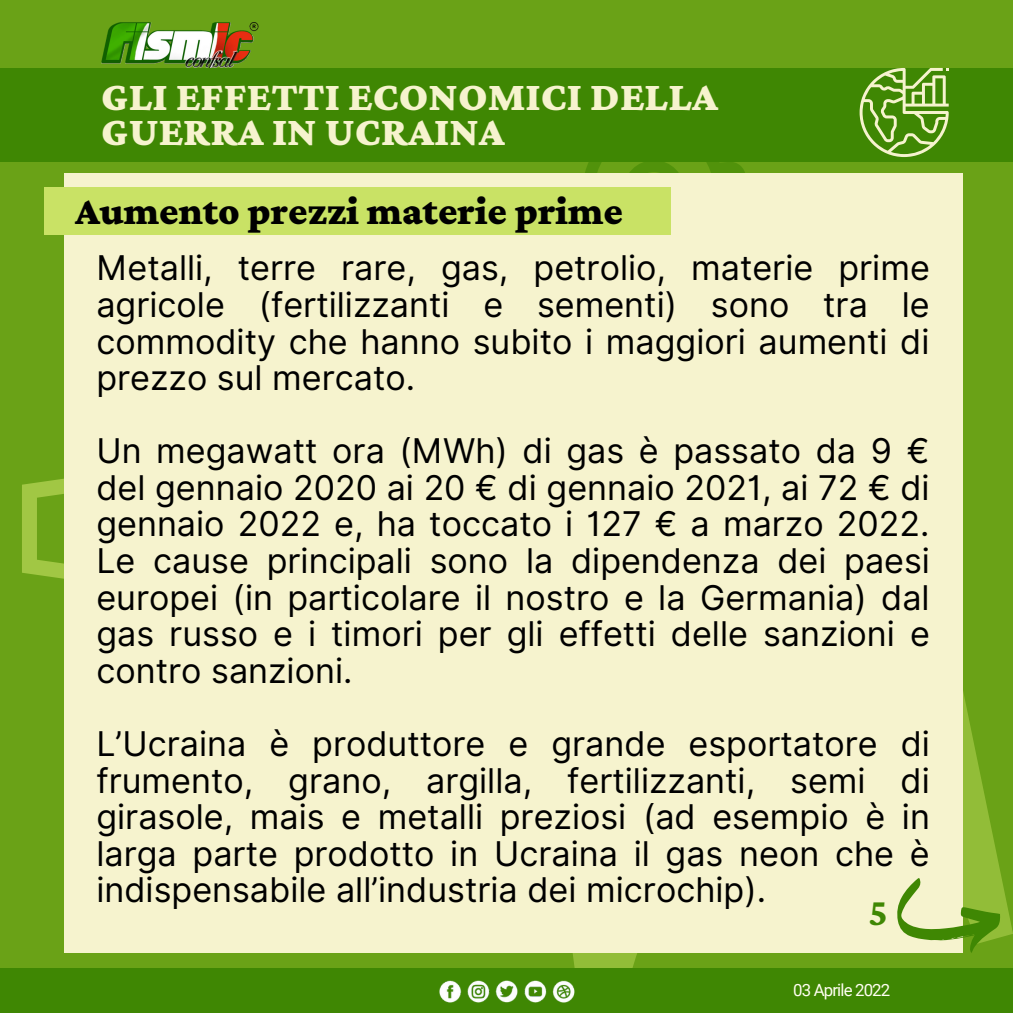
<style>
.page{position:relative;width:1013px;height:1013px;background:#fff}
.page>*{position:absolute;margin:0;border:0;box-sizing:border-box;transform-origin:0 0}
.t1{font:900 41.88px/34.8px "Crimson Pro";color:#f6f3ce}
.t2{font:900 40.25px "Crimson Pro";color:#000}
.t3{font:700 39.38px "Crimson Pro";color:#3f8703}
.t4{font:34.12px/36.5px "Inter";color:#000;text-align:justify}
.t5{font:16.88px "Roboto";letter-spacing:-.05em;color:#fffef1}
</style>
<div class="page">
<div style="left:0;top:0;width:1012px;height:1012px;background:#6aa217"></div>
<svg style="left:572px;top:680px;width:440px;height:288px"></svg>
<div style="left:0;top:968px;width:1012px;height:44px;background:#3f8703"></div>
<svg style="left:534px;top:162px;width:213px;height:12px"></svg>
<svg style="left:22px;top:478px;width:42px;height:101px;fill:#99c13e"></svg>
<div style="left:64px;top:174px;width:898px;height:779px;background:#f6f3ce"></div>
<img style="left:101px;top:22px;width:158px;height:46px">
<img style="left:439px;top:980px;width:135px;height:22px">
<div style="left:0;top:68px;width:1012px;height:94px;background:#3f8703"></div>
<svg style="left:859px;top:68px;width:89px;height:89px"></svg>
<svg style="left:897px;top:878px;width:103px;height:75px"></svg>
<div style="left:44px;top:187px;width:626px;height:47px;background:#c9e265"></div>
<p class="t1" style="left:101px;top:79px;width:618px">GLI EFFETTI ECONOMICI DELLA<br>GUERRA IN UCRAINA</p>
<p class="t2" style="left:75px;top:188px;width:549px">Aumento prezzi materie prime</p>
<p class="t4" style="left:96px;top:250px;width:835px">Metalli, terre rare, gas, petrolio, materie prime agricole (fertilizzanti e sementi) sono tra le commodity che hanno subito i maggiori aumenti di prezzo sul mercato.</p>
<p class="t4" style="left:96px;top:432px;width:835px">Un megawatt ora (MWh) di gas è passato da 9 € del gennaio 2020 ai 20 € di gennaio 2021, ai 72 € di gennaio 2022 e, ha toccato i 127 € a marzo 2022.<br>Le cause principali sono la dipendenza dei paesi europei (in particolare il nostro e la Germania) dal gas russo e i timori per gli effetti delle sanzioni e contro sanzioni.</p>
<p class="t4" style="left:96px;top:725px;width:835px">L’Ucraina è produttore e grande esportatore di frumento, grano, argilla, fertilizzanti, semi di girasole, mais e metalli preziosi (ad esempio è in larga parte prodotto in Ucraina il gas neon che è indispensabile all’industria dei microchip).</p>
<p class="t3" style="left:868px;top:889px;width:21px">5</p>
<p class="t5" style="left:793px;top:980px;width:99px">03 Aprile 2022</p>
</div>
